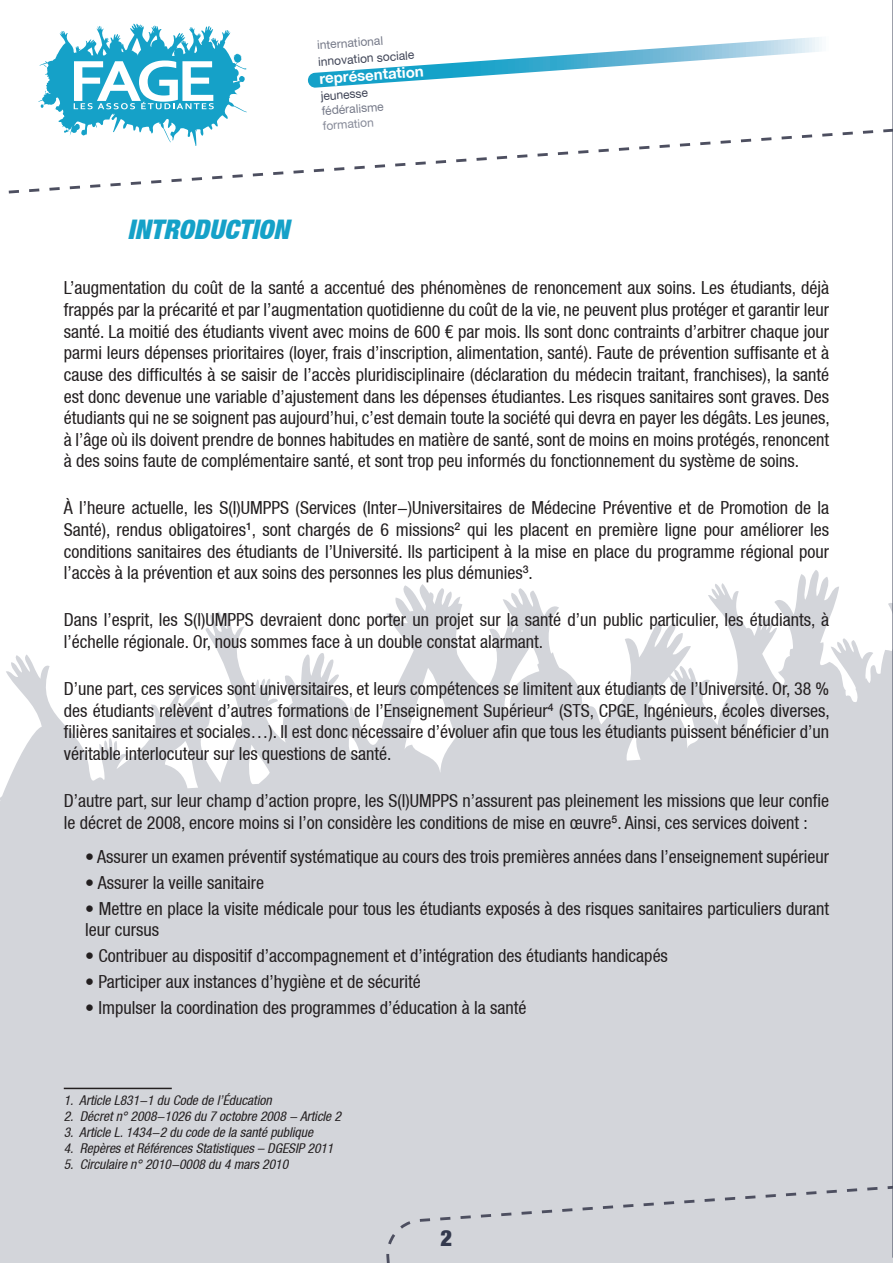
<style>
.page{position:relative;width:893px;height:1263px;background:#fff}
.page>*{position:absolute;margin:0;border:0;box-sizing:border-box;transform-origin:0 0}
.t1{font:italic 900 condensed 27px "Helvetica Neue LT";color:#15a1c8}
.t2{font:900 condensed 22.5px "Helvetica Neue LT";color:#33394d}
.t3{font:condensed 18px/21.6px "Helvetica Neue LT";color:#231f20;text-align:justify}
.t4{font:700 15px "Helvetica Neue LT";color:#fff}
.t5{font:italic condensed 13.5px "Helvetica Neue LT";color:#231f20}
.t6{font:12px "Helvetica Neue LT";color:#404557}
.t7{font:12px "Helvetica Neue LT";color:#767a89}
.t8{font:12px "Helvetica Neue LT";color:#878b99}
</style>
<div class="page">
<svg style="left:0;top:570px;width:892px;height:388px;fill:#d3d5da"></svg>
<div style="left:0;top:958px;width:893px;height:305px;background:#d3d5da"></div>
<svg style="left:8px;top:23px;width:884px;height:171px"></svg>
<svg style="left:386px;top:1186px;width:506px;height:77px"></svg>
<svg style="left:38px;top:24px;width:209px;height:122px"></svg>
<hr style="left:892px;top:0;width:1px;height:1258px;background:#3f4558">
<hr style="left:64px;top:1088px;width:108px;height:1px;background:#231f20">
<p class="t7" style="left:317px;top:38px;width:67px;rotate:-4deg">international</p>
<p class="t6" style="left:318px;top:54px;width:98px;rotate:-4deg">innovation sociale</p>
<p class="t4" style="left:319px;top:69px;width:106px;rotate:-4deg">représentation</p>
<p class="t6" style="left:320px;top:89px;width:49px;rotate:-4deg">jeunesse</p>
<p class="t7" style="left:321px;top:104px;width:64px;rotate:-4deg">fédéralisme</p>
<p class="t8" style="left:322px;top:119px;width:53px;rotate:-4deg">formation</p>
<h1 class="t1" style="left:128px;top:213px;width:163px">INTRODUCTION</h1>
<p class="t3" style="left:64px;top:277px;width:768px">L’augmentation du coût de la santé a accentué des phénomènes de renoncement aux soins. Les étudiants, déjà frappés par la précarité et par l’augmentation quotidienne du coût de la vie, ne peuvent plus protéger et garantir leur santé. La moitié des étudiants vivent avec moins de 600 € par mois. Ils sont donc contraints d’arbitrer chaque jour parmi leurs dépenses prioritaires (loyer, frais d’inscription, alimentation, santé). Faute de prévention suffisante et à cause des difficultés à se saisir de l’accès pluridisciplinaire (déclaration du médecin traitant, franchises), la santé est donc devenue une variable d’ajustement dans les dépenses étudiantes. Les risques sanitaires sont graves. Des étudiants qui ne se soignent pas aujourd’hui, c’est demain toute la société qui devra en payer les dégâts. Les jeunes, à l’âge où ils doivent prendre de bonnes habitudes en matière de santé, sont de moins en moins protégés, renoncent à des soins faute de complémentaire santé, et sont trop peu informés du fonctionnement du système de soins.</p>
<p class="t3" style="left:64px;top:497px;width:767px">À l’heure actuelle, les S(I)UMPPS (Services (Inter-)Universitaires de Médecine Préventive et de Promotion de la Santé), rendus obligatoires<sup>1</sup>, sont chargés de 6 missions<sup>2</sup> qui les placent en première ligne pour améliorer les conditions sanitaires des étudiants de l’Université. Ils participent à la mise en place du programme régional pour l’accès à la prévention et aux soins des personnes les plus démunies<sup>3</sup>.</p>
<p class="t3" style="left:64px;top:609px;width:767px">Dans l’esprit, les S(I)UMPPS devraient donc porter un projet sur la santé d’un public particulier, les étudiants, à l’échelle régionale. Or, nous sommes face à un double constat alarmant.</p>
<p class="t3" style="left:64px;top:678px;width:768px">D’une part, ces services sont universitaires, et leurs compétences se limitent aux étudiants de l’Université. Or, 38 % des étudiants relèvent d’autres formations de l’Enseignement Supérieur<sup>4</sup> (STS, CPGE, Ingénieurs, écoles diverses, filières sanitaires et sociales…). Il est donc nécessaire d’évoluer afin que tous les étudiants puissent bénéficier d’un véritable interlocuteur sur les questions de santé.</p>
<p class="t3" style="left:64px;top:790px;width:767px">D’autre part, sur leur champ d’action propre, les S(I)UMPPS n’assurent pas pleinement les missions que leur confie le décret de 2008, encore moins si l’on considère les conditions de mise en œuvre<sup>5</sup>. Ainsi, ces services doivent :</p>
<p class="t3" style="left:85px;top:846px;width:746px">• Assurer un examen préventif systématique au cours des trois premières années dans l’enseignement supérieur</p>
<p class="t3" style="left:85px;top:871px;width:181px">• Assurer la veille sanitaire</p>
<p class="t3" style="left:85px;top:897px;width:745px">• Mettre en place la visite médicale pour tous les étudiants exposés à des risques sanitaires particuliers durant leur cursus</p>
<p class="t3" style="left:85px;top:945px;width:584px">• Contribuer au dispositif d’accompagnement et d’intégration des étudiants handicapés</p>
<p class="t3" style="left:85px;top:971px;width:337px">• Participer aux instances d’hygiène et de sécurité</p>
<p class="t3" style="left:85px;top:996px;width:443px">• Impulser la coordination des programmes d’éducation à la santé</p>
<p class="t5" style="left:64px;top:1092px;width:210px">1. Article L831-1 du Code de l’Éducation</p>
<p class="t5" style="left:64px;top:1108px;width:279px">2. Décret n° 2008-1026 du 7 octobre 2008 - Article 2</p>
<p class="t5" style="left:64px;top:1124px;width:251px">3. Article L. 1434-2 du code de la santé publique</p>
<p class="t5" style="left:64px;top:1141px;width:271px">4. Repères et Références Statistiques – DGESIP 2011</p>
<p class="t5" style="left:64px;top:1157px;width:226px">5. Circulaire n° 2010-0008 du 4 mars 2010</p>
<p class="t2" style="left:441px;top:1224px;width:13px">2</p>
</div>
